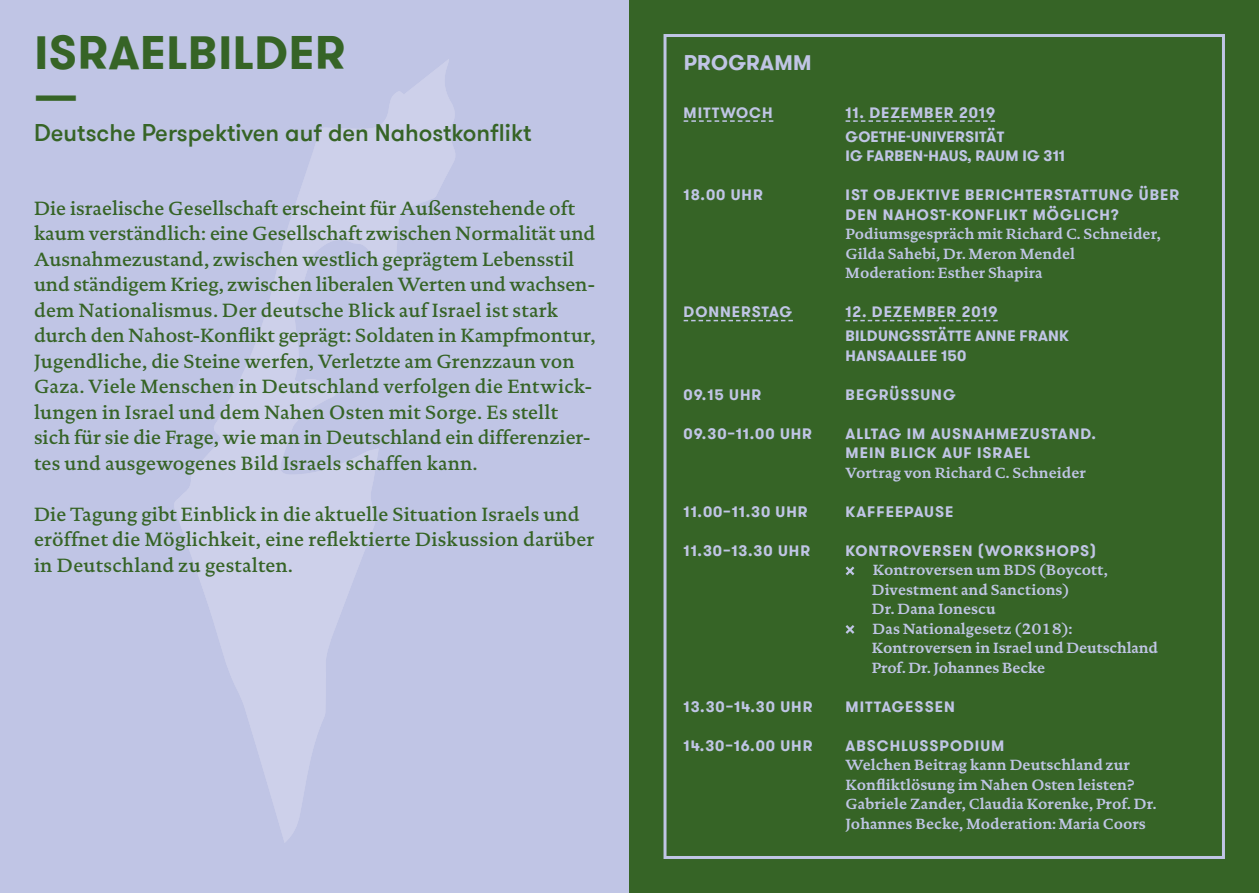
<style>
.page{position:relative;width:1259px;height:893px;background:#fff}
.page>*{position:absolute;margin:0;border:0;box-sizing:border-box;transform-origin:0 0}
.Rückseite_-_Überschr{font:700 46.5px "GT Walsheim Pro";letter-spacing:.015em;color:#366426}
.Rückseite_-_Fließtex{font:700 43.5px "GT Walsheim Pro";color:#366426}
.Rückseite_-_Überschr-2{font:500 24px "GT Walsheim Pro";color:#366426}
.Rückseite_-_Fließtex-2{font:700 21px "GT Walsheim Pro";letter-spacing:.015em;color:#c0c5e5}
.Rückseite_-_Fließtex-3{font:500 19.5px/25.5px "DTL Documenta TOT";letter-spacing:.005em;color:#366426}
.Programmpunkt{font:700 15px "DTL Documenta TOT";color:#c0c5e5}
.Programmpunkt-2{font:700 15px/19.5px "GT Walsheim Pro";letter-spacing:.065em;color:#c0c5e5}
.Absatzformat_1{font:700 15px "GT Walsheim Pro";letter-spacing:.015em;color:#c0c5e5}
.Programmpunkt-3{font:700 15px "GT Walsheim Pro";letter-spacing:.015em;color:#c0c5e5}
.Absatzformat_1-2{font:700 15px "GT Walsheim Pro";letter-spacing:.065em;color:#c0c5e5}
</style>
<div class="page">
<div style="left:0;top:0;width:629px;height:893px;background:#c0c5e5"></div>
<div style="left:629px;top:0;width:630px;height:893px;background:#366426"></div>
<svg style="left:174px;top:59px;width:281px;height:783px"></svg>
<svg style="left:683px;top:120px;width:90px;height:2px"></svg>
<svg style="left:845px;top:120px;width:150px;height:2px"></svg>
<svg style="left:683px;top:320px;width:110px;height:1px"></svg>
<svg style="left:845px;top:320px;width:152px;height:1px"></svg>
<svg style="left:845px;top:566px;width:10px;height:10px"></svg>
<svg style="left:845px;top:625px;width:10px;height:9px"></svg>
<div style="left:663px;top:34px;width:562px;height:825px;border:3px solid #c0c5e5"></div>
<p class="Rückseite_-_Überschr" style="left:34px;top:22px;width:313px">ISRAELBILDER</p>
<p class="Rückseite_-_Fließtex" style="left:34px;top:70px;width:45px">—</p>
<p class="Rückseite_-_Überschr-2" style="left:34px;top:117px;width:499px">Deutsche Perspektiven auf den Nahostkonflikt</p>
<p class="Rückseite_-_Fließtex-3" style="left:34px;top:195px;width:563px">Die israelische Gesellschaft erscheint für Außenstehende oft kaum verständlich: eine Gesellschaft zwischen Normalität und Ausnahmezustand, zwischen westlich geprägtem Lebensstil und ständigem Krieg, zwischen liberalen Werten und wachsen&shy;dem Nationalismus. Der deutsche Blick auf Israel ist stark durch den Nahost-Konflikt geprägt: Soldaten in Kampfmontur, Jugendliche, die Steine werfen, Verletzte am Grenzzaun von Gaza. Viele Menschen in Deutschland verfolgen die Entwick&shy;lungen in Israel und dem Nahen Osten mit Sorge. Es stellt sich für sie die Frage, wie man in Deutschland ein differenzier&shy;tes und ausgewogenes Bild Israels schaffen kann.</p>
<p class="Rückseite_-_Fließtex-3" style="left:34px;top:501px;width:562px">Die Tagung gibt Einblick in die aktuelle Situation Israels und eröffnet die Möglichkeit, eine reflektierte Diskussion darüber in Deutschland zu gestalten.</p>
<p class="Rückseite_-_Fließtex-2" style="left:683px;top:49px;width:129px">PROGRAMM</p>
<p class="Absatzformat_1-2" style="left:683px;top:103px;width:90px">MITTWOCH</p>
<p class="Absatzformat_1-2" style="left:845px;top:103px;width:151px">11. DEZEMBER 2019</p>
<p class="Absatzformat_1" style="left:845px;top:127px;width:160px">GOETHE-UNIVERSITÄT</p>
<p class="Absatzformat_1" style="left:845px;top:146px;width:221px">IG FARBEN-HAUS, RAUM IG 311</p>
<p class="Programmpunkt-2" style="left:683px;top:185px;width:81px">18.00 UHR</p>
<p class="Programmpunkt-2" style="left:845px;top:185px;width:335px">IST OBJEKTIVE BERICHTERSTATTUNG ÜBER<br>DEN NAHOST-KONFLIKT MÖGLICH?</p>
<p class="Programmpunkt" style="left:845px;top:225px;width:317px">Podiumsgespräch mit Richard C. Schneider,</p>
<p class="Programmpunkt" style="left:845px;top:244px;width:231px">Gilda Sahebi, Dr. Meron Mendel</p>
<p class="Programmpunkt" style="left:845px;top:264px;width:199px">Moderation: Esther Shapira</p>
<p class="Programmpunkt-2" style="left:683px;top:302px;width:110px">DONNERSTAG</p>
<p class="Programmpunkt-2" style="left:845px;top:302px;width:153px">12. DEZEMBER 2019</p>
<p class="Programmpunkt-3" style="left:845px;top:326px;width:225px">BILDUNGSSTÄTTE ANNE FRANK</p>
<p class="Programmpunkt-3" style="left:845px;top:346px;width:122px">HANSAALLEE 150</p>
<p class="Programmpunkt-2" style="left:683px;top:385px;width:79px">09.15 UHR</p>
<p class="Programmpunkt-2" style="left:845px;top:385px;width:111px">BEGRÜSSUNG</p>
<p class="Programmpunkt-2" style="left:683px;top:424px;width:130px">09.30–11.00 UHR</p>
<p class="Programmpunkt-2" style="left:845px;top:424px;width:252px">ALLTAG IM AUSNAHMEZUSTAND.</p>
<p class="Programmpunkt-2" style="left:845px;top:443px;width:186px">MEIN BLICK AUF ISRAEL</p>
<p class="Programmpunkt" style="left:845px;top:463px;width:242px">Vortrag von Richard C. Schneider</p>
<p class="Programmpunkt-2" style="left:683px;top:502px;width:126px">11.00–11.30 UHR</p>
<p class="Programmpunkt-2" style="left:845px;top:502px;width:109px">KAFFEEPAUSE</p>
<p class="Programmpunkt-2" style="left:683px;top:541px;width:128px">11.30–13.30 UHR</p>
<p class="Programmpunkt-2" style="left:845px;top:541px;width:252px">KONTROVERSEN (WORKSHOPS)</p>
<p class="Programmpunkt" style="left:872px;top:561px;width:237px">Kontroversen um BDS (Boycott,</p>
<p class="Programmpunkt" style="left:872px;top:580px;width:199px">Divestment and Sanctions)</p>
<p class="Programmpunkt" style="left:872px;top:600px;width:126px">Dr. Dana Ionescu</p>
<p class="Programmpunkt" style="left:872px;top:619px;width:201px">Das Nationalgesetz (2018):</p>
<p class="Programmpunkt" style="left:872px;top:639px;width:288px">Kontroversen in Israel und Deutschland</p>
<p class="Programmpunkt" style="left:872px;top:658px;width:175px">Prof. Dr. Johannes Becke</p>
<p class="Programmpunkt-2" style="left:683px;top:697px;width:130px">13.30–14.30 UHR</p>
<p class="Programmpunkt-2" style="left:845px;top:697px;width:111px">MITTAGESSEN</p>
<p class="Programmpunkt-2" style="left:683px;top:736px;width:130px">14.30–16.00 UHR</p>
<p class="Programmpunkt-2" style="left:845px;top:736px;width:160px">ABSCHLUSSPODIUM</p>
<p class="Programmpunkt" style="left:845px;top:756px;width:286px">Welchen Beitrag kann Deutschland zur</p>
<p class="Programmpunkt" style="left:845px;top:775px;width:290px">Konfliktlösung im Nahen Osten leisten?</p>
<p class="Programmpunkt" style="left:845px;top:795px;width:312px">Gabriele Zander, Claudia Korenke, Prof. Dr.</p>
<p class="Programmpunkt" style="left:845px;top:814px;width:302px">Johannes Becke, Moderation: Maria Coors</p>
</div>
